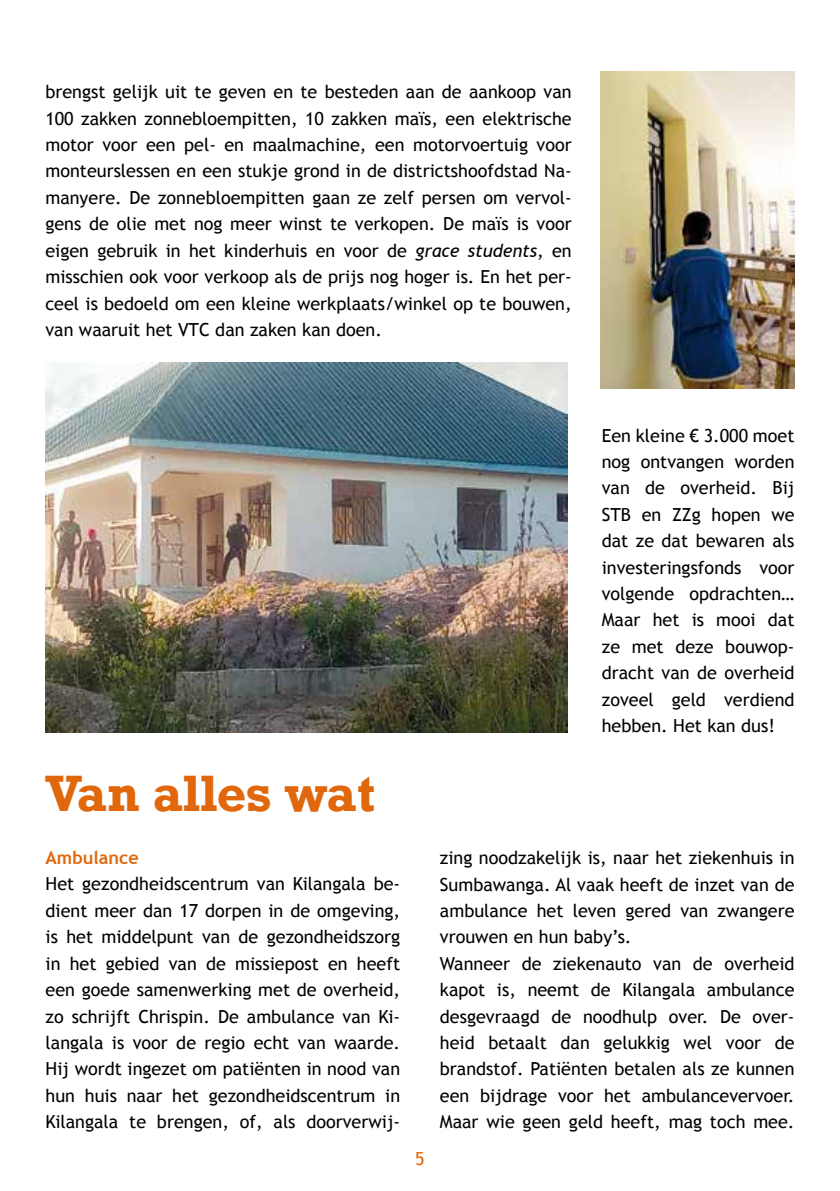
<style>
.page{position:relative;width:840px;height:1191px;background:#fff}
.page>*{position:absolute;margin:0;border:0;box-sizing:border-box;transform-origin:0 0}
.t1{font:700 48px "Rockwell";color:#e0670b}
.t2{font:18px/26.4px "Trebuchet MS";color:#000;text-align:justify}
.t3{font:700 18px "Trebuchet MS";color:#e0670b}
.t4{font:18px "Trebuchet MS";color:#e0670b}
.s1{font-style:italic}
</style>
<div class="page">
<img style="left:46px;top:362px;width:521px;height:370px">
<img style="left:600px;top:72px;width:194px;height:317px">
<p class="t2" style="left:45px;top:79px;width:527px">brengst gelijk uit te geven en te besteden aan de aankoop van 100 zakken zonnebloempitten, 10 zakken maïs, een elektrische motor voor een pel- en maalmachine, een motorvoertuig voor monteurslessen en een stukje grond in de districtshoofdstad Na&shy;manyere. De zonnebloempitten gaan ze zelf persen om vervol&shy;gens de olie met nog meer winst te verkopen. De maïs is voor eigen gebruik in het kinderhuis en voor de <span class="s1">grace students</span>, en misschien ook voor verkoop als de prijs nog hoger is. En het per&shy;ceel is bedoeld om een kleine werkplaats/winkel op te bouwen, van waaruit het VTC dan zaken kan doen.</p>
<p class="t2" style="left:601px;top:422px;width:194px">Een kleine € 3.000 moet nog ontvangen worden van de overheid. Bij STB en ZZg hopen we dat ze dat bewaren als investeringsfonds voor volgende opdrachten… Maar het is mooi dat ze met deze bouwop&shy;dracht van de overheid zoveel geld verdiend hebben. Het kan dus!</p>
<h1 class="t1" style="left:46px;top:762px;width:331px">Van alles wat</h1>
<p class="t3" style="left:46px;top:846px;width:95px">Ambulance</p>
<p class="t2" style="left:46px;top:871px;width:356px">Het gezondheidscentrum van Kilangala be&shy;dient meer dan 17 dorpen in de omgeving, is het middelpunt van de gezondheidszorg in het gebied van de missiepost en heeft een goede samenwerking met de overheid, zo schrijft Chrispin. De ambulance van Ki&shy;langala is voor de regio echt van waarde.<br>Hij wordt ingezet om patiënten in nood van hun huis naar het gezondheidscentrum in Kilangala te brengen, of, als doorverwij-</p>
<p class="t4" style="left:415px;top:1147px;width:11px">5</p>
<p class="t2" style="left:439px;top:844px;width:356px;text-align:left">zing noodzakelijk is, naar het ziekenhuis in Sumbawanga. Al vaak heeft de inzet van de ambulance het leven gered van zwangere vrouwen en hun baby’s.<br>Wanneer de ziekenauto van de overheid kapot is, neemt de Kilangala ambulance desgevraagd de noodhulp over. De over&shy;heid betaalt dan gelukkig wel voor de brandstof. Patiënten betalen als ze kunnen een bijdrage voor het ambulancevervoer.<br>Maar wie geen geld heeft, mag toch mee.</p>
</div>
